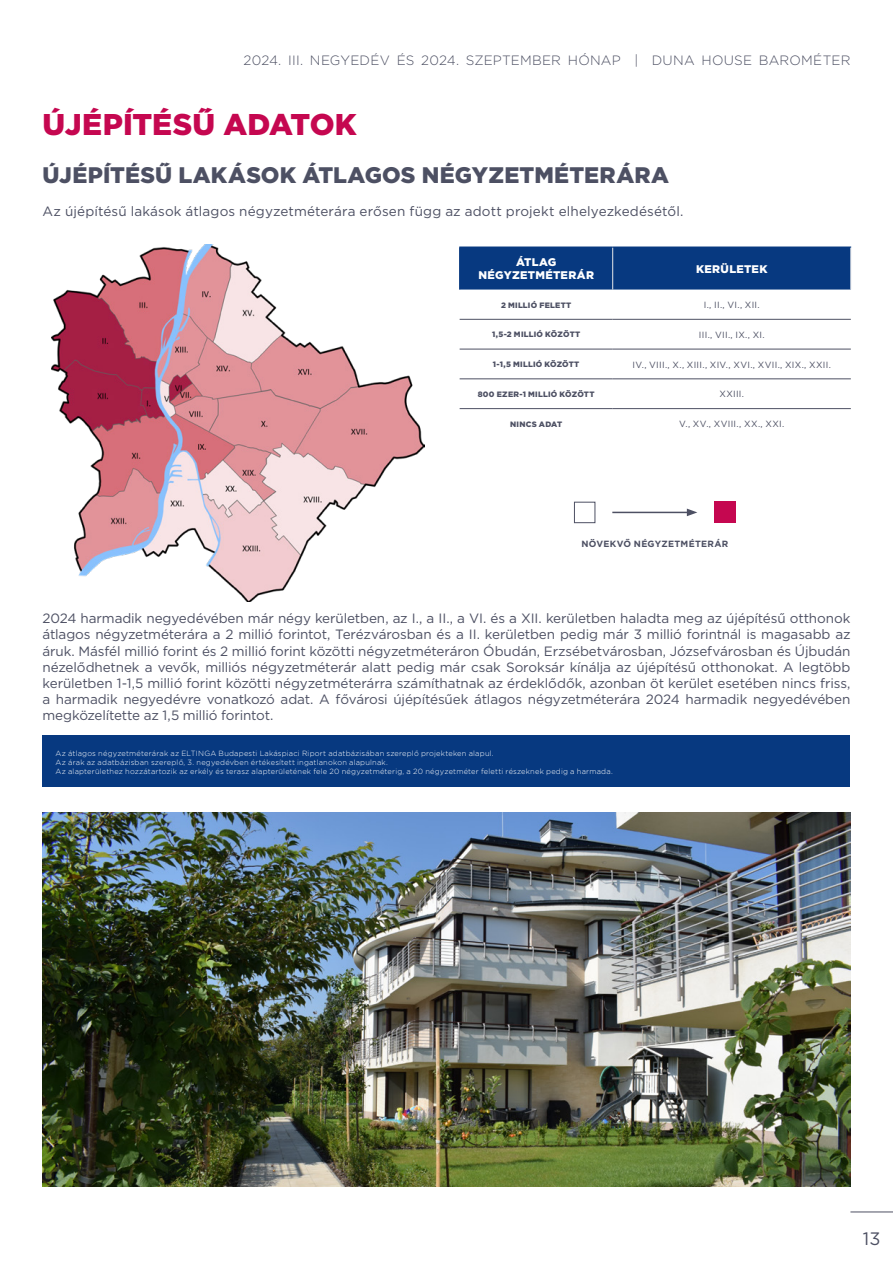
<style>
.page{position:relative;width:893px;height:1263px;background:#fff}
.page>*{position:absolute;margin:0;border:0;box-sizing:border-box;transform-origin:0 0}
.t1{font:900 30px "Gotham";color:#c50750}
.t2{font:900 22.5px "Gotham";letter-spacing:.005em;color:#4d5063}
.t3{font:18px "Gotham";color:#4d5063}
.t4{font:13.5px/16.2px "Gotham";color:#4d5063;text-align:justify}
.t5{font:300 13.5px "Gotham";letter-spacing:.015em;color:#4d5063}
.t6{font:900 11.1px/13.5px "Gotham";letter-spacing:.025em;color:#fff;text-align:center}
.t7{font:9px "Gotham";letter-spacing:.035em;color:#4d5063}
.t8{font:700 9px "Gotham";letter-spacing:.035em;color:#4d5063}
.t9{font:900 7.8px "Gotham";letter-spacing:.03em;color:#4d5063}
.t10{font:300 7.5px "Gotham";letter-spacing:.025em;color:#fff}
</style>
<div class="page">
<hr style="left:850px;top:1211px;width:43px;height:1px;background:#4d5063">
<div style="left:714px;top:502px;width:22px;height:21px;background:#c50750"></div>
<div style="left:574px;top:502px;width:21px;height:21px;background:#fff;border:1px solid #4d5063"></div>
<hr style="left:612px;top:512px;width:77px;height:1px;background:#4d5063">
<svg style="left:687px;top:509px;width:10px;height:7px"></svg>
<div style="left:460px;top:248px;width:390px;height:42px;background:#073980"></div>
<hr style="left:612px;top:247px;width:1px;height:43px;background:#e6e7e9">
<hr style="left:850px;top:247px;width:1px;height:43px;background:#e6e7e9">
<hr style="left:460px;top:319px;width:153px;height:1px;background:#4d5063">
<hr style="left:613px;top:319px;width:238px;height:1px;background:#4d5063">
<hr style="left:459px;top:247px;width:154px;height:1px;background:#073980">
<hr style="left:459px;top:247px;width:1px;height:43px;background:#073980">
<hr style="left:613px;top:247px;width:238px;height:1px;background:#073980">
<hr style="left:460px;top:349px;width:153px;height:1px;background:#4d5063">
<hr style="left:613px;top:349px;width:238px;height:1px;background:#4d5063">
<hr style="left:460px;top:378px;width:153px;height:1px;background:#4d5063">
<hr style="left:613px;top:378px;width:238px;height:1px;background:#4d5063">
<hr style="left:460px;top:408px;width:153px;height:1px;background:#4d5063">
<hr style="left:613px;top:408px;width:238px;height:1px;background:#4d5063">
<div style="left:43px;top:736px;width:807px;height:51px;background:#073980"></div>
<img style="left:43px;top:812px;width:807px;height:374px">
<img style="left:51px;top:244px;width:374px;height:358px">
<p class="t5" style="left:244px;top:52px;width:608px">2024. III. NEGYEDÉV ÉS 2024. SZEPTEMBER HÓNAP | DUNA HOUSE BAROMÉTER</p>
<p class="t1" style="left:43px;top:103px;width:316px">ÚJÉPÍTÉSŰ ADATOK</p>
<p class="t2" style="left:43px;top:159px;width:628px">ÚJÉPÍTÉSŰ LAKÁSOK ÁTLAGOS NÉGYZETMÉTERÁRA</p>
<p class="t4" style="left:43px;top:203px;width:642px">Az újépítésű lakások átlagos négyzetméterára erősen függ az adott projekt elhelyezkedésétől.</p>
<p class="t6" style="left:478px;top:255px;width:117px">ÁTLAG<br>NÉGYZETMÉTERÁR</p>
<p class="t6" style="left:696px;top:262px;width:73px">KERÜLETEK</p>
<p class="t9" style="left:501px;top:299px;width:72px">2 MILLIÓ FELETT</p>
<p class="t7" style="left:704px;top:299px;width:58px">I., II., VI., XII.</p>
<p class="t9" style="left:492px;top:329px;width:90px">1,5-2 MILLIÓ KÖZÖTT</p>
<p class="t7" style="left:699px;top:329px;width:67px">III., VII., IX., XI.</p>
<p class="t9" style="left:493px;top:359px;width:88px">1-1,5 MILLIÓ KÖZÖTT</p>
<p class="t7" style="left:633px;top:359px;width:200px">IV., VIII., X., XIII., XIV., XVI., XVII., XIX., XXII.</p>
<p class="t9" style="left:478px;top:389px;width:118px">800 EZER-1 MILLIÓ KÖZÖTT</p>
<p class="t7" style="left:719px;top:388px;width:26px">XXIII.</p>
<p class="t9" style="left:510px;top:418px;width:54px">NINCS ADAT</p>
<p class="t7" style="left:679px;top:418px;width:107px">V., XV., XVIII., XX., XXI.</p>
<p class="t8" style="left:581px;top:538px;width:149px">NÖVEKVŐ NÉGYZETMÉTERÁR</p>
<p class="t4" style="left:43px;top:610px;width:809px">2024 harmadik negyedévében már négy kerületben, az I., a II., a VI. és a XII. kerületben haladta meg az újépítésű otthonok átlagos négyzetméterára a 2 millió forintot, Terézvárosban és a II. kerületben pedig már 3 millió forintnál is magasabb az áruk. Másfél millió forint és 2 millió forint közötti négyzetméteráron Óbudán, Erzsébetvárosban, Józsefvárosban és Újbudán nézelődhetnek a vevők, milliós négyzetméterár alatt pedig már csak Soroksár kínálja az újépítésű otthonokat. A legtöbb kerületben 1-1,5 millió forint közötti négyzetméterárra számíthatnak az érdeklődők, azonban öt kerület esetében nincs friss, a harmadik negyedévre vonatkozó adat. A fővárosi újépítésűek átlagos négyzetméterára 2024 harmadik negyedévében megközelítette az 1,5 millió forintot.</p>
<p class="t10" style="left:55px;top:748px;width:440px">Az átlagos négyzetméterárak az ELTINGA Budapesti Lakáspiaci Riport adatbázisában szereplő projekteken alapul.</p>
<p class="t10" style="left:55px;top:757px;width:334px">Az árak az adatbázisban szereplő, 3. negyedévben értékesített ingatlanokon alapulnak.</p>
<p class="t10" style="left:55px;top:766px;width:559px">Az alapterülethez hozzátartozik az erkély és terasz alapterületének fele 20 négyzetméterig, a 20 négyzetméter feletti részeknek pedig a harmada.</p>
<h3 class="t3" style="left:863px;top:1227px;width:19px">13</h3>
</div>
